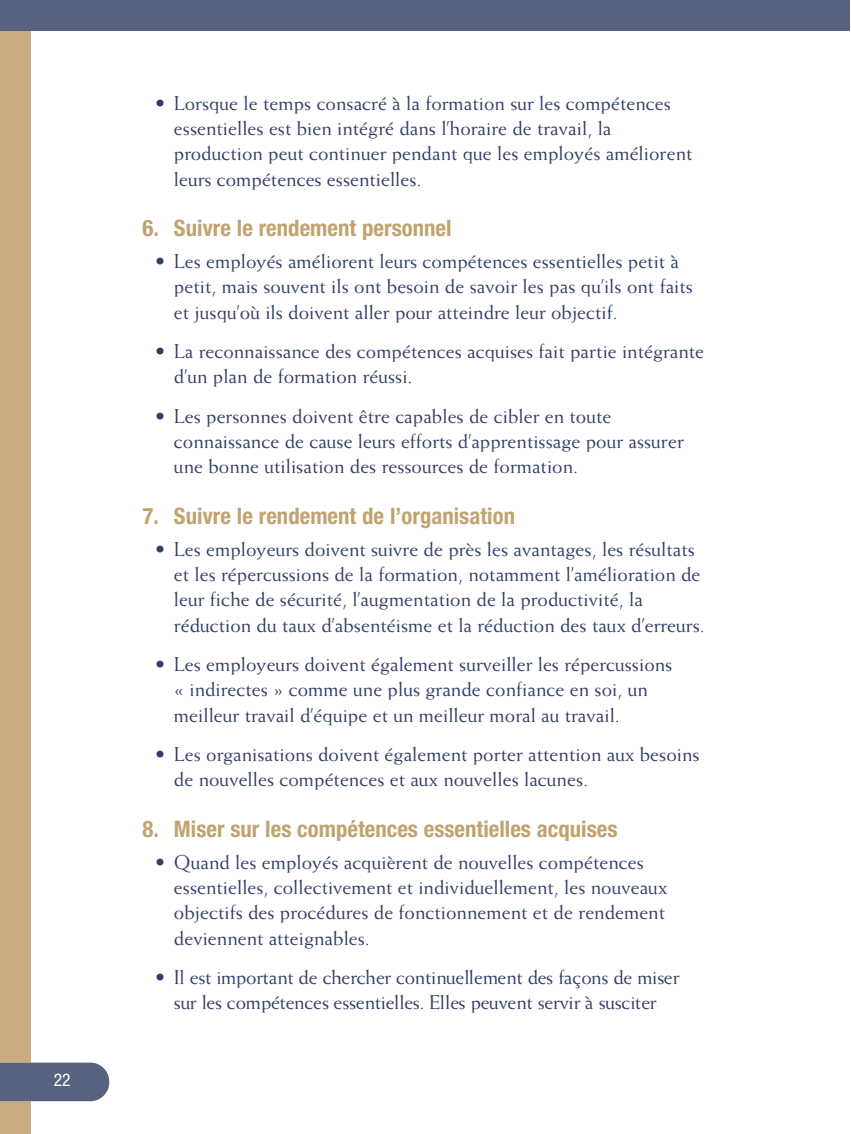
<style>
.page{position:relative;width:851px;height:1134px;background:#fff}
.page>*{position:absolute;margin:0;border:0;box-sizing:border-box;transform-origin:0 0}
.t1{font:700 condensed 22.75px "Helvetica Neue";color:#c1a36f}
.t2{font:20.12px/25.4px "Weiss";color:#303e67}
.t3{font:20.12px/25.2px "Weiss";letter-spacing:-.02em;color:#303e67;text-align:center}
.t4{font:condensed 17.5px "Helvetica Neue";color:#fff}
</style>
<div class="page">
<div style="left:0;top:0;width:30px;height:1134px;background:#c8ac7f"></div>
<div style="left:0;top:1063px;width:109px;height:38px;background:#576181"></div>
<div style="left:0;top:0;width:849px;height:30px;background:#576181"></div>
<p class="t4" style="left:54px;top:1073px;width:18px">22</p>
<p class="t2" style="left:174px;top:91px;width:520px;text-indent:-19px">• Lorsque le temps consacré à la formation sur les compétences essentielles est bien intégré dans l’horaire de travail, la production peut continuer pendant que les employés améliorent leurs compétences essentielles.</p>
<p class="t1" style="left:142px;top:220px;width:311px">6. Suivre le rendement personnel</p>
<p class="t2" style="left:174px;top:250px;width:520px;text-indent:-19px">• Les employés améliorent leurs compétences essentielles petit à petit, mais souvent ils ont besoin de savoir les pas qu’ils ont faits et jusqu’où ils doivent aller pour atteindre leur objectif.</p>
<p class="t2" style="left:174px;top:340px;width:531px;text-indent:-19px">• La reconnaissance des compétences acquises fait partie intégrante d’un plan de formation réussi.</p>
<p class="t2" style="left:174px;top:404px;width:511px;text-indent:-19px">• Les personnes doivent être capables de cibler en toute connaissance de cause leurs efforts d’apprentissage pour assurer une bonne utilisation des ressources de formation.</p>
<p class="t1" style="left:142px;top:507px;width:374px">7. Suivre le rendement de l’organisation</p>
<p class="t2" style="left:174px;top:538px;width:532px;text-indent:-19px">• Les employeurs doivent suivre de près les avantages, les résultats et les répercussions de la formation, notamment l’amélioration de leur fiche de sécurité, l’augmentation de la productivité, la réduction du taux d’absentéisme et la réduction des taux d’erreurs.</p>
<p class="t2" style="left:174px;top:653px;width:500px;text-indent:-19px">• Les employeurs doivent également surveiller les répercussions « indirectes » comme une plus grande confiance en soi, un meilleur travail d’équipe et un meilleur moral au travail.</p>
<p class="t2" style="left:174px;top:743px;width:527px;text-indent:-19px">• Les organisations doivent également porter attention aux besoins de nouvelles compétences et aux nouvelles lacunes.</p>
<p class="t1" style="left:142px;top:820px;width:476px">8. Miser sur les compétences essentielles acquises</p>
<p class="t2" style="left:174px;top:851px;width:495px;text-indent:-19px">• Quand les employés acquièrent de nouvelles compétences essentielles, collectivement et individuellement, les nouveaux objectifs des procédures de fonctionnement et de rendement deviennent atteignables.</p>
<p class="t3" style="left:155px;top:966px;width:526px">• Il est important de chercher continuellement des façons de miser sur les compétences essentielles. Elles peuvent servir à susciter</p>
</div>
